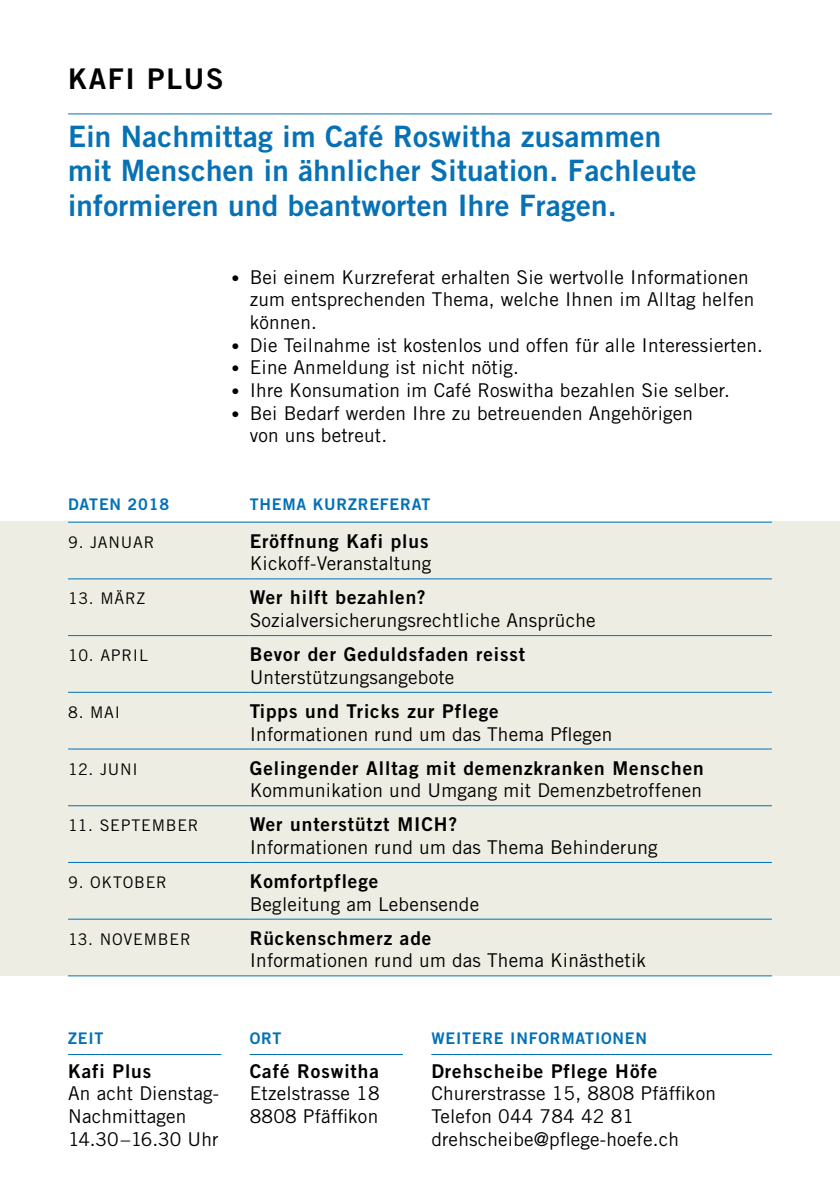
<style>
.page{position:relative;width:840px;height:1191px;background:#fff}
.page>*{position:absolute;margin:0;border:0;box-sizing:border-box;transform-origin:0 0}
.t1{font:29.6px/34px "Trade Gothic Bold Two";letter-spacing:.01em;color:#0771b5}
.t2{font:28.4px "Trade Gothic Bold Two";letter-spacing:.06em;color:#000}
.t3{font:19px/22.6px "Trade Gothic";letter-spacing:.01em;color:#000}
.t4{font:19px "Trade Gothic Bold Two";letter-spacing:.05em;color:#000}
.t5{font:16px "Trade Gothic";letter-spacing:.05em;color:#000}
.t6{font:16px "Trade Gothic Bold Two";letter-spacing:.05em;color:#0071b7}
.s1{font-size:16px}
</style>
<div class="page">
<div style="left:0;top:522px;width:839px;height:454px;background:#eeede3"></div>
<hr style="left:68px;top:635px;width:181px;height:1px;background:#0071b7">
<hr style="left:249px;top:635px;width:522px;height:1px;background:#0071b7">
<hr style="left:68px;top:692px;width:181px;height:1px;background:#0071b7">
<hr style="left:249px;top:692px;width:522px;height:1px;background:#0071b7">
<hr style="left:68px;top:748px;width:181px;height:1px;background:#0071b7">
<hr style="left:249px;top:748px;width:522px;height:1px;background:#0071b7">
<hr style="left:68px;top:805px;width:181px;height:1px;background:#0071b7">
<hr style="left:249px;top:805px;width:522px;height:1px;background:#0071b7">
<hr style="left:68px;top:862px;width:181px;height:1px;background:#0071b7">
<hr style="left:249px;top:862px;width:522px;height:1px;background:#0071b7">
<hr style="left:68px;top:918px;width:181px;height:1px;background:#0071b7">
<hr style="left:249px;top:918px;width:522px;height:1px;background:#0071b7">
<hr style="left:68px;top:578px;width:181px;height:1px;background:#0071b7">
<hr style="left:249px;top:578px;width:522px;height:1px;background:#0071b7">
<hr style="left:68px;top:522px;width:181px;height:1px;background:#0071b7">
<hr style="left:249px;top:522px;width:522px;height:1px;background:#0071b7">
<hr style="left:68px;top:975px;width:181px;height:1px;background:#0071b7">
<hr style="left:249px;top:975px;width:522px;height:1px;background:#0071b7">
<hr style="left:68px;top:113px;width:703px;height:1px;background:#0771b5">
<hr style="left:249px;top:1054px;width:154px;height:1px;background:#0071b7">
<hr style="left:68px;top:1054px;width:153px;height:1px;background:#0071b7">
<hr style="left:431px;top:1054px;width:340px;height:1px;background:#0071b7">
<h2 class="t2" style="left:68px;top:62px;width:157px">KAFI PLUS</h2>
<h1 class="t1" style="left:68px;top:119px;width:629px">Ein Nachmittag im Café Roswitha zusammen mit Menschen in ähnlicher Situation. Fachleute informieren und beantworten Ihre Fragen.</h1>
<p class="t3" style="left:249px;top:265px;width:506px;text-indent:-18px"><span class="s1">•</span> Bei einem Kurzreferat erhalten Sie wertvolle Informationen zum entsprechenden Thema, welche Ihnen im Alltag helfen können.</p>
<p class="t3" style="left:231px;top:333px;width:532px"><span class="s1">•</span> Die Teilnahme ist kostenlos und offen für alle Interessierten.</p>
<p class="t3" style="left:231px;top:356px;width:289px"><span class="s1">•</span> Eine Anmeldung ist nicht nötig.</p>
<p class="t3" style="left:231px;top:379px;width:499px"><span class="s1">•</span> Ihre Konsumation im Café Roswitha bezahlen Sie selber.</p>
<p class="t3" style="left:249px;top:401px;width:444px;text-indent:-18px"><span class="s1">•</span> Bei Bedarf werden Ihre zu betreuenden Angehörigen von uns betreut.</p>
<p class="t6" style="left:68px;top:495px;width:102px">DATEN 2018</p>
<p class="t6" style="left:249px;top:495px;width:182px">THEMA KURZREFERAT</p>
<p class="t5" style="left:68px;top:532px;width:88px">9. JANUAR</p>
<p class="t4" style="left:249px;top:529px;width:180px">Eröffnung Kafi plus</p>
<p class="t3" style="left:249px;top:552px;width:183px">Kickoff-Veranstaltung</p>
<p class="t5" style="left:68px;top:589px;width:79px">13. MÄRZ</p>
<p class="t4" style="left:249px;top:586px;width:177px">Wer hilft bezahlen?</p>
<p class="t3" style="left:249px;top:609px;width:347px">Sozialversicherungsrechtliche Ansprüche</p>
<p class="t5" style="left:68px;top:646px;width:81px">10. APRIL</p>
<p class="t4" style="left:249px;top:642px;width:277px">Bevor der Geduldsfaden reisst</p>
<p class="t3" style="left:249px;top:665px;width:206px">Unterstützungsangebote</p>
<p class="t5" style="left:68px;top:702px;width:53px">8. MAI</p>
<p class="t4" style="left:249px;top:699px;width:250px">Tipps und Tricks zur Pflege</p>
<p class="t3" style="left:249px;top:722px;width:364px">Informationen rund um das Thema Pflegen</p>
<p class="t5" style="left:68px;top:759px;width:71px">12. JUNI</p>
<p class="t4" style="left:249px;top:756px;width:455px">Gelingender Alltag mit demenzkranken Menschen</p>
<p class="t3" style="left:249px;top:779px;width:453px">Kommunikation und Umgang mit Demenzbetroffenen</p>
<p class="t5" style="left:68px;top:816px;width:132px">11. SEPTEMBER</p>
<p class="t4" style="left:249px;top:812px;width:209px">Wer unterstützt MICH?</p>
<p class="t3" style="left:249px;top:835px;width:409px">Informationen rund um das Thema Behinderung</p>
<p class="t5" style="left:68px;top:872px;width:100px">9. OKTOBER</p>
<p class="t4" style="left:249px;top:869px;width:130px">Komfortpflege</p>
<p class="t3" style="left:249px;top:892px;width:231px">Begleitung am Lebensende</p>
<p class="t5" style="left:68px;top:929px;width:124px">13. NOVEMBER</p>
<p class="t4" style="left:249px;top:926px;width:183px">Rückenschmerz ade</p>
<p class="t3" style="left:249px;top:949px;width:397px">Informationen rund um das Thema Kinästhetik</p>
<p class="t6" style="left:68px;top:1028px;width:37px">ZEIT</p>
<p class="t4" style="left:68px;top:1059px;width:85px">Kafi Plus</p>
<p class="t3" style="left:68px;top:1082px;width:152px">An acht Dienstag-<br>Nachmittagen<br>14.30–16.30 Uhr</p>
<p class="t6" style="left:249px;top:1028px;width:33px">ORT</p>
<p class="t4" style="left:249px;top:1059px;width:131px">Café Roswitha</p>
<p class="t3" style="left:249px;top:1082px;width:131px">Etzelstrasse 18<br>8808 Pfäffikon</p>
<p class="t6" style="left:431px;top:1028px;width:217px">WEITERE INFORMATIONEN</p>
<p class="t4" style="left:431px;top:1059px;width:227px">Drehscheibe Pflege Höfe</p>
<p class="t3" style="left:431px;top:1082px;width:286px">Churerstrasse 15, 8808 Pfäffikon<br>Telefon 044 784 42 81 drehscheibe@pflege-hoefe.ch</p>
</div>
